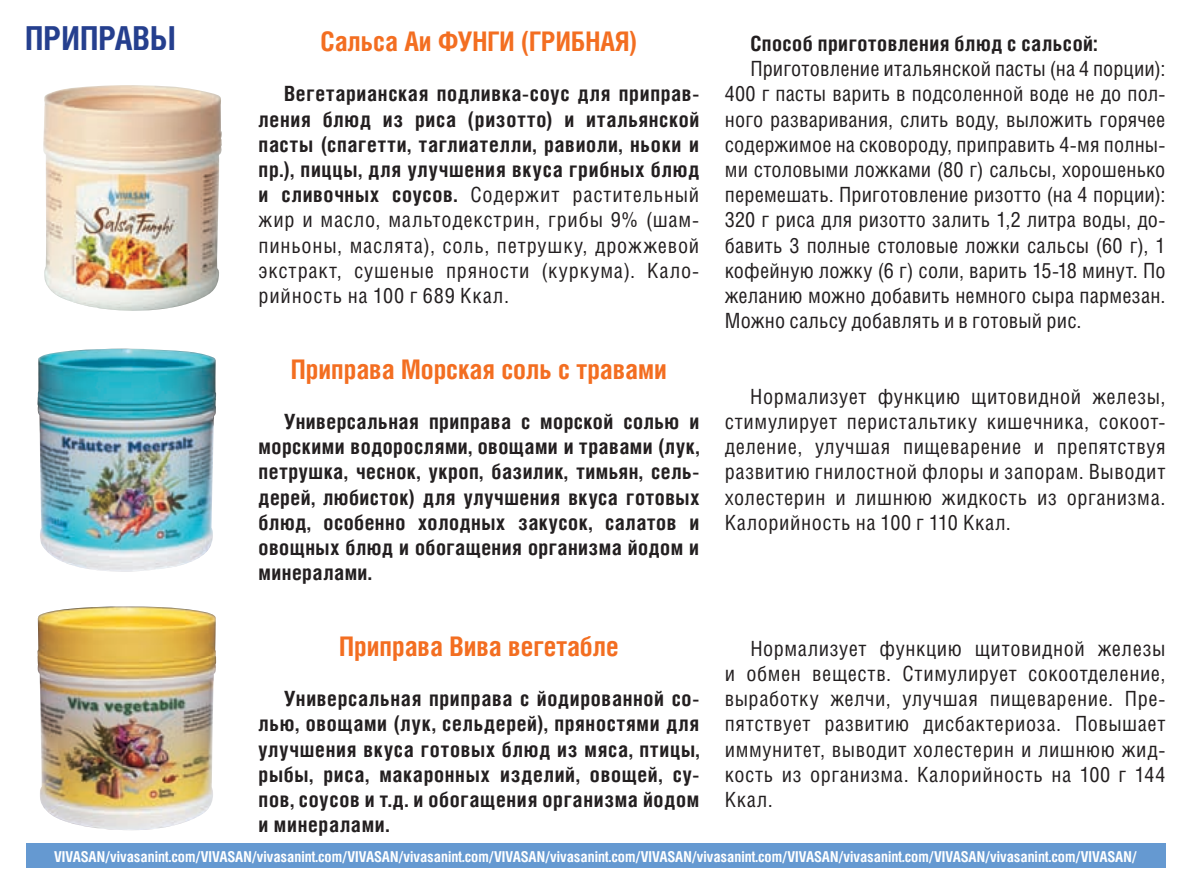
<style>
.page{position:relative;width:1191px;height:893px;background:#fff}
.page>*{position:absolute;margin:0;border:0;box-sizing:border-box;transform-origin:0 0}
.t1{font:700 33px "Helios Cond C";color:#253f8e}
.t2{font:700 27px "Helios Cond C";color:#f36e21}
.t3{font:21px/25.2px "Helios Cond C";letter-spacing:.025em;color:#231f20;text-align:justify}
.t4{font:700 21px/25.2px "Helios Cond C";letter-spacing:.03em;color:#231f20;text-align:justify}
.t5{font:700 15px "Helios Cond C";color:#fff}
.s1{font-weight:400}
</style>
<div class="page">
<div style="left:26px;top:843px;width:1139px;height:24px;background:#6599d1"></div>
<img style="left:43px;top:85px;width:179px;height:226px">
<img style="left:37px;top:349px;width:179px;height:223px">
<img style="left:37px;top:606px;width:179px;height:224px">
<h1 class="t1" style="left:25px;top:19px;width:152px">ПРИПРАВЫ</h1>
<p class="t2" style="left:320px;top:25px;width:319px">Сальса Аи ФУНГИ (ГРИБНАЯ)</p>
<p class="t4" style="left:259px;top:81px;width:442px;text-indent:25px">Вегетарианская подливка-соус для приправ&shy;ления блюд из риса (ризотто) и итальянской пасты (спагетти, таглиателли, равиоли, ньоки и пр.), пиццы, для улучшения вкуса грибных блюд и сливочных соусов. <span class="s1">Содержит растительный жир и масло, мальтодекстрин, грибы 9% (шам&shy;пиньоны, маслята), соль, петрушку, дрожжевой экстракт, сушеные пряности (куркума). Кало&shy;рийность на 100 г 689 Ккал.</span></p>
<p class="t2" style="left:291px;top:353px;width:377px">Приправа Морская соль с травами</p>
<p class="t4" style="left:259px;top:408px;width:442px;text-indent:26px">Универсальная приправа с морской солью и морскими водорослями, овощами и травами (лук, петрушка, чеснок, укроп, базилик, тимьян, сель&shy;дерей, любисток) для улучшения вкуса готовых блюд, особенно холодных закусок, салатов и овощных блюд и обогащения организма йодом и минералами.</p>
<p class="t2" style="left:339px;top:630px;width:281px">Приправа Вива вегетабле</p>
<p class="t4" style="left:259px;top:686px;width:442px;text-indent:25px">Универсальная приправа с йодированной со&shy;лью, овощами (лук, сельдерей), пряностями для улучшения вкуса готовых блюд из мяса, птицы, рыбы, риса, макаронных изделий, овощей, су&shy;пов, соусов и т.д. и обогащения организма йодом и минералами.</p>
<p class="t4" style="left:750px;top:30px;width:349px">Способ приготовления блюд с сальсой:</p>
<p class="t3" style="left:725px;top:56px;width:442px;text-indent:26px">Приготовление итальянской пасты (на 4 порции):<br>400 г пасты варить в подсоленной воде не до пол&shy;ного разваривания, слить воду, выложить горячее содержимое на сковороду, приправить 4-мя полны&shy;ми столовыми ложками (80 г) сальсы, хорошенько перемешать. Приготовление ризотто (на 4 порции):<br>320 г риса для ризотто залить 1,2 литра воды, до&shy;бавить 3 полные столовые ложки сальсы (60 г), 1 кофейную ложку (6 г) соли, варить 15-18 минут. По желанию можно добавить немного сыра пармезан.<br>Можно сальсу добавлять и в готовый рис.</p>
<p class="t3" style="left:725px;top:383px;width:442px;text-indent:26px">Нормализует функцию щитовидной железы, стимулирует перистальтику кишечника, сокоот&shy;деление, улучшая пищеварение и препятствуя развитию гнилостной флоры и запорам. Выводит холестерин и лишнюю жидкость из организма.<br>Калорийность на 100 г 110 Ккал.</p>
<p class="t3" style="left:725px;top:635px;width:442px;text-indent:26px">Нормализует функцию щитовидной железы и обмен веществ. Стимулирует сокоотделение, выработку желчи, улучшая пищеварение. Пре&shy;пятствует развитию дисбактериоза. Повышает иммунитет, выводит холестерин и лишнюю жид&shy;кость из организма. Калорийность на 100 г 144<br>Ккал.</p>
<p class="t5" style="left:54px;top:847px;width:1084px">VIVASAN/vivasanint.com/VIVASAN/vivasanint.com/VIVASAN/vivasanint.com/VIVASAN/vivasanint.com/VIVASAN/vivasanint.com/VIVASAN/vivasanint.com/VIVASAN/vivasanint.com/VIVASAN/</p>
</div>
